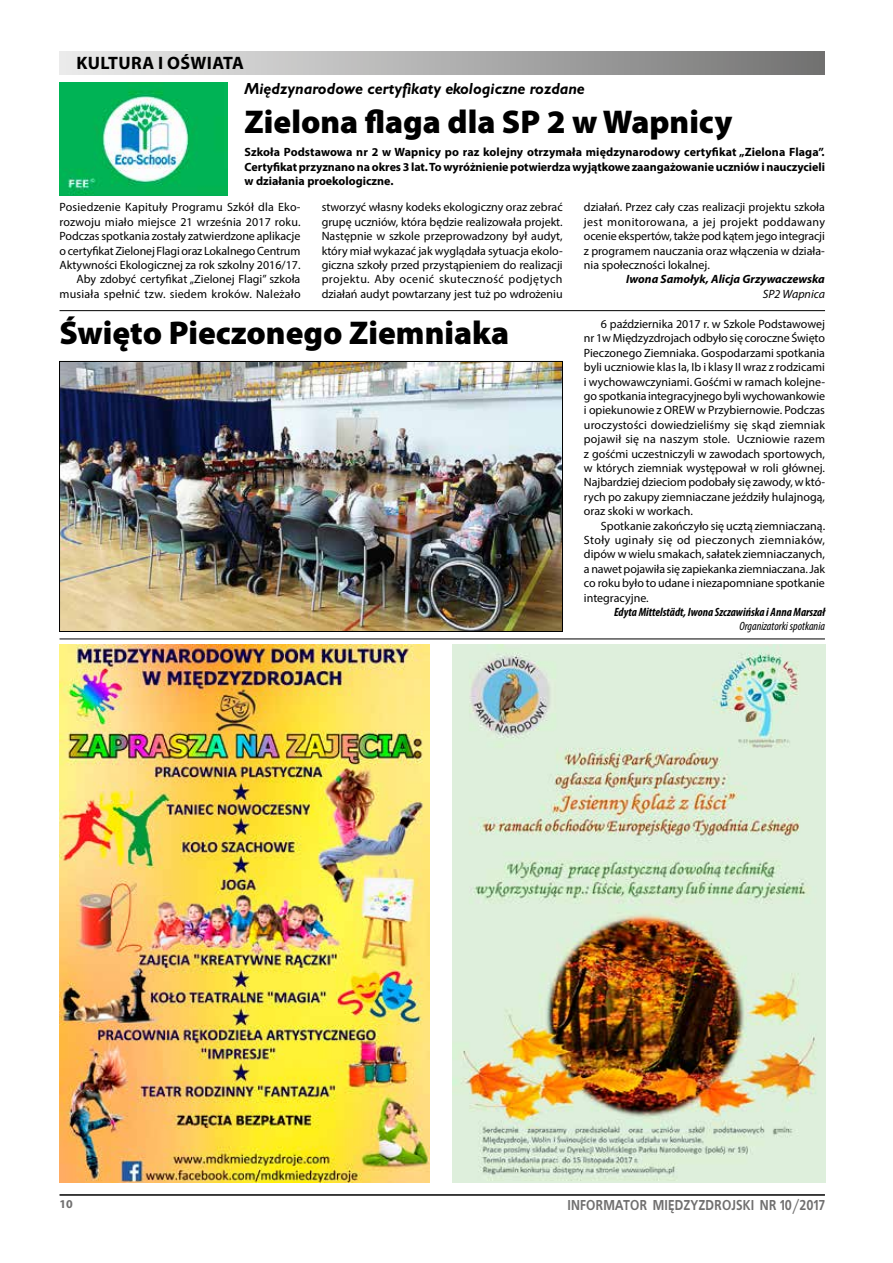
<style>
.page{position:relative;width:893px;height:1263px;background:#fff}
.page>*{position:absolute;margin:0;border:0;box-sizing:border-box;transform-origin:0 0}
.t1{font:900 33px "Myriad Pro";color:#000}
.t2{font:700 18px "Myriad Pro";letter-spacing:.02em;color:#000}
.t3{font:italic 700 15px "EFN Gilead";color:#000}
.t4{font:700 14.25px "EFN Bureau";color:#706f6f}
.t5{font:12px/14.4px "Myriad Pro";color:#000;text-align:justify}
.t6{font:700 12px/14.4px "Myriad Pro";color:#000;text-align:justify}
.t7{font:italic 700 condensed 12px "Myriad Pro";color:#000}
.t8{font:italic 700 12px "Myriad Pro";color:#000}
.t9{font:italic condensed 12px "Myriad Pro";color:#000}
.t10{font:italic 12px "Myriad Pro";color:#000}
.t11{font:700 12px "Myriad Pro";color:#706f6f}
</style>
<div class="page">
<hr style="left:60px;top:1194px;width:765px;height:2px;background:#000">
<div style="left:60px;top:51px;width:765px;height:23px;background:linear-gradient(to right,#ededed,#737373)"></div>
<img style="left:60px;top:645px;width:370px;height:537px">
<img style="left:453px;top:645px;width:372px;height:537px">
<hr style="left:60px;top:310px;width:765px;height:1px;background:#000">
<hr style="left:60px;top:638px;width:765px;height:1px;background:#000">
<img style="left:61px;top:363px;width:500px;height:267px">
<div style="left:59px;top:361px;width:504px;height:271px;border:1px solid #000"></div>
<img style="left:60px;top:83px;width:168px;height:112px">
<h2 class="t2" style="left:77px;top:52px;width:169px">KULTURA I OŚWIATA</h2>
<p class="t3" style="left:245px;top:78px;width:342px">Międzynarodowe certyfikaty ekologiczne rozdane</p>
<h1 class="t1" style="left:245px;top:103px;width:489px">Zielona flaga dla SP 2 w Wapnicy</h1>
<p class="t6" style="left:245px;top:144px;width:582px">Szkoła Podstawowa nr 2 w Wapnicy po raz kolejny otrzymała międzynarodowy certyfikat „Zielona Flaga”.<br>Certyfikat przyznano na okres 3 lat. To wyróżnienie potwierdza wyjątkowe zaangażowanie uczniów i nauczycieli w działania proekologiczne.</p>
<p class="t5" style="left:322px;top:200px;width:242px">stworzyć własny kodeks ekologiczny oraz zebrać grupę uczniów, która będzie realizowała projekt.<br>Następnie w szkole przeprowadzony był audyt, który miał wykazać jak wyglądała sytuacja ekolo&shy;giczna szkoły przed przystąpieniem do realizacji projektu. Aby ocenić skuteczność podjętych działań audyt powtarzany jest tuż po wdrożeniu</p>
<p class="t5" style="left:584px;top:200px;width:243px">działań. Przez cały czas realizacji projektu szkoła jest monitorowana, a jej projekt poddawany ocenie ekspertów, także pod kątem jego integracji z programem nauczania oraz włączenia w działa&shy;nia społeczności lokalnej.</p>
<p class="t5" style="left:60px;top:200px;width:243px;text-align:right">Posiedzenie Kapituły Programu Szkół dla Eko&shy;rozwoju miało miejsce 21 września 2017 roku.<br>Podczas spotkania zostały zatwierdzone aplikacje o certyfikat Zielonej Flagi oraz Lokalnego Centrum Aktywności Ekologicznej za rok szkolny 2016/17.<br>Aby zdobyć certyfikat „Zielonej Flagi” szkoła musiała spełnić tzw. siedem kroków. Należało</p>
<p class="t8" style="left:626px;top:271px;width:200px">Iwona Samołyk, Alicja Grzywaczewska</p>
<p class="t10" style="left:763px;top:286px;width:64px">SP2 Wapnica</p>
<h1 class="t1" style="left:60px;top:314px;width:451px">Święto Pieczonego Ziemniaka</h1>
<p class="t5" style="left:584px;top:316px;width:243px;text-indent:17px">6 października 2017 r. w Szkole Podstawowej nr 1w Międzyzdrojach odbyło się coroczne Święto Pieczonego Ziemniaka. Gospodarzami spotkania byli uczniowie klas Ia, Ib i klasy II wraz z rodzicami i wychowawczyniami. Gośćmi w ramach kolejne&shy;go spotkania integracyjnego byli wychowankowie i opiekunowie z OREW w Przybiernowie. Podczas uroczystości dowiedzieliśmy się skąd ziemniak pojawił się na naszym stole. Uczniowie razem z gośćmi uczestniczyli w zawodach sportowych, w których ziemniak występował w roli głównej.<br>Najbardziej dzieciom podobały się zawody, w któ&shy;rych po zakupy ziemniaczane jeździły hulajnogą, oraz skoki w workach.</p>
<p class="t5" style="left:584px;top:518px;width:243px;text-indent:17px">Spotkanie zakończyło się ucztą ziemniaczaną.<br>Stoły uginały się od pieczonych ziemniaków, dipów w wielu smakach, sałatek ziemniaczanych, a nawet pojawiła się zapiekanka ziemniaczana. Jak co roku było to udane i niezapomniane spotkanie integracyjne.</p>
<p class="t7" style="left:614px;top:604px;width:212px">Edyta Mittelstädt, Iwona Szczawińska i Anna Marszał</p>
<p class="t9" style="left:739px;top:619px;width:87px">Organizatorki spotkania</p>
<p class="t11" style="left:60px;top:1196px;width:15px">10</p>
<p class="t4" style="left:567px;top:1194px;width:259px">INFORMATOR MIĘDZYZDROJSKI NR 10/2017</p>
</div>
